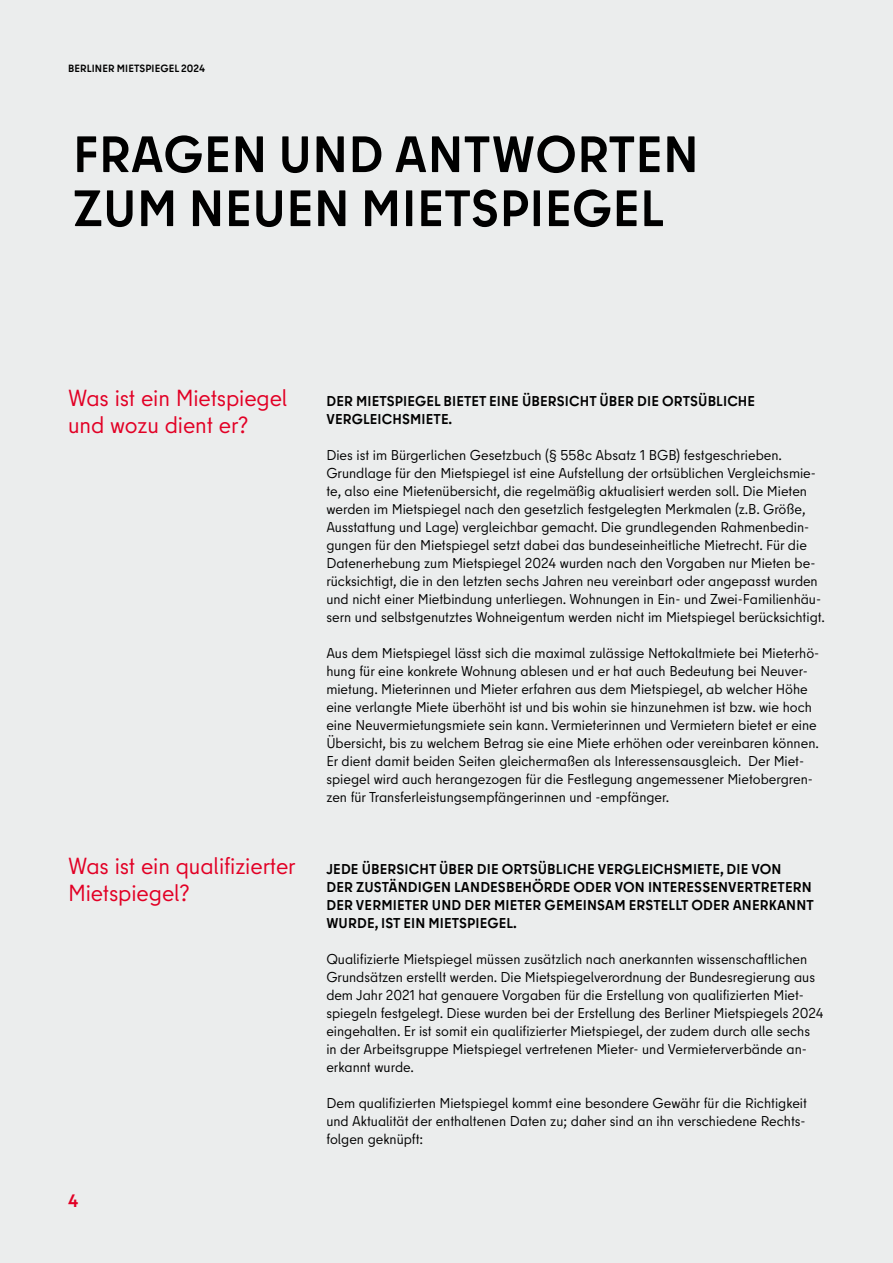
<style>
.page{position:relative;width:893px;height:1263px;background:#ebeded}
.page>*{position:absolute;margin:0;border:0;box-sizing:border-box;transform-origin:0 0}
.t1{font:700 51px "Berlin Type";letter-spacing:.01em;color:#000}
.Head_rot{font:23.25px/27px "Berlin Type";letter-spacing:-.005em;color:#e20025}
.t2{font:700 18px "Berlin Type";color:#e20025}
.Copy_9_5_pt{font:14.25px/18px "Berlin Type";color:#000}
.Copy_9_5_pt_Bold_Versal{font:700 14.25px/18px "Berlin Type";letter-spacing:.01em;color:#000}
.t3{font:700 10.5px "Berlin Type";letter-spacing:.01em;color:#000}
</style>
<div class="page">
<p class="t3" style="left:68px;top:61px;width:138px">BERLINER MIETSPIEGEL 2024</p>
<h3 class="t1" style="left:73px;top:122px;width:627px">FRAGEN UND ANTWORTEN</h3>
<h3 class="t1" style="left:73px;top:176px;width:592px">ZUM NEUEN MIETSPIEGEL</h3>
<p class="Head_rot" style="left:68px;top:385px;width:221px">Was ist ein Mietspiegel und wozu dient er?</p>
<p class="Copy_9_5_pt_Bold_Versal" style="left:326px;top:392px;width:430px">DER MIETSPIEGEL BIETET EINE ÜBERSICHT ÜBER DIE ORTSÜBLICHE</p>
<p class="Copy_9_5_pt_Bold_Versal" style="left:326px;top:410px;width:127px">VERGLEICHSMIETE.</p>
<p class="Copy_9_5_pt" style="left:326px;top:446px;width:500px">Dies ist im Bürgerlichen Gesetzbuch (§ 558c Absatz 1 BGB) festgeschrieben.<br>Grundlage für den Mietspiegel ist eine Aufstellung der ortsüblichen Vergleichsmie&shy;te, also eine Mietenübersicht, die regelmäßig aktualisiert werden soll. Die Mieten werden im Mietspiegel nach den gesetzlich festgelegten Merkmalen (z.B. Größe, Ausstattung und Lage) vergleichbar gemacht. Die grundlegenden Rahmenbedin&shy;gungen für den Mietspiegel setzt dabei das bundeseinheitliche Mietrecht. Für die Datenerhebung zum Mietspiegel 2024 wurden nach den Vorgaben nur Mieten be&shy;rücksichtigt, die in den letzten sechs Jahren neu vereinbart oder angepasst wurden und nicht einer Mietbindung unterliegen. Wohnungen in Ein- und Zwei-Familienhäu&shy;sern und selbstgenutztes Wohneigentum werden nicht im Mietspiegel berücksichtigt.</p>
<p class="Copy_9_5_pt" style="left:326px;top:644px;width:494px">Aus dem Mietspiegel lässt sich die maximal zulässige Nettokaltmiete bei Mieterhö&shy;hung für eine konkrete Wohnung ablesen und er hat auch Bedeutung bei Neuver&shy;mietung. Mieterinnen und Mieter erfahren aus dem Mietspiegel, ab welcher Höhe eine verlangte Miete überhöht ist und bis wohin sie hinzunehmen ist bzw. wie hoch eine Neuvermietungsmiete sein kann. Vermieterinnen und Vermietern bietet er eine Übersicht, bis zu welchem Betrag sie eine Miete erhöhen oder vereinbaren können.<br>Er dient damit beiden Seiten gleichermaßen als Interessensausgleich. Der Miet&shy;spiegel wird auch herangezogen für die Festlegung angemessener Mietobergren&shy;zen für Transferleistungsempfängerinnen und -empfänger.</p>
<p class="Head_rot" style="left:68px;top:853px;width:229px">Was ist ein qualifizierter<br>Mietspiegel?</p>
<p class="Copy_9_5_pt_Bold_Versal" style="left:326px;top:860px;width:457px">JEDE ÜBERSICHT ÜBER DIE ORTSÜBLICHE VERGLEICHSMIETE, DIE VON</p>
<p class="Copy_9_5_pt_Bold_Versal" style="left:326px;top:878px;width:489px">DER ZUSTÄNDIGEN LANDESBEHÖRDE ODER VON INTERESSENVERTRETERN<br>DER VERMIETER UND DER MIETER GEMEINSAM ERSTELLT ODER ANERKANNT<br>WURDE, IST EIN MIETSPIEGEL.</p>
<p class="Copy_9_5_pt" style="left:326px;top:950px;width:499px">Qualifizierte Mietspiegel müssen zusätzlich nach anerkannten wissenschaftlichen Grundsätzen erstellt werden. Die Mietspiegelverordnung der Bundesregierung aus dem Jahr 2021 hat genauere Vorgaben für die Erstellung von qualifizierten Miet&shy;spiegeln festgelegt. Diese wurden bei der Erstellung des Berliner Mietspiegels 2024 eingehalten. Er ist somit ein qualifizierter Mietspiegel, der zudem durch alle sechs in der Arbeitsgruppe Mietspiegel vertretenen Mieter- und Vermieterverbände an&shy;erkannt wurde.</p>
<p class="Copy_9_5_pt" style="left:326px;top:1094px;width:482px;text-align:justify">Dem qualifizierten Mietspiegel kommt eine besondere Gewähr für die Richtigkeit und Aktualität der enthaltenen Daten zu; daher sind an ihn verschiedene Rechts&shy;folgen geknüpft:</p>
<p class="t2" style="left:68px;top:1189px;width:12px">4</p>
</div>
